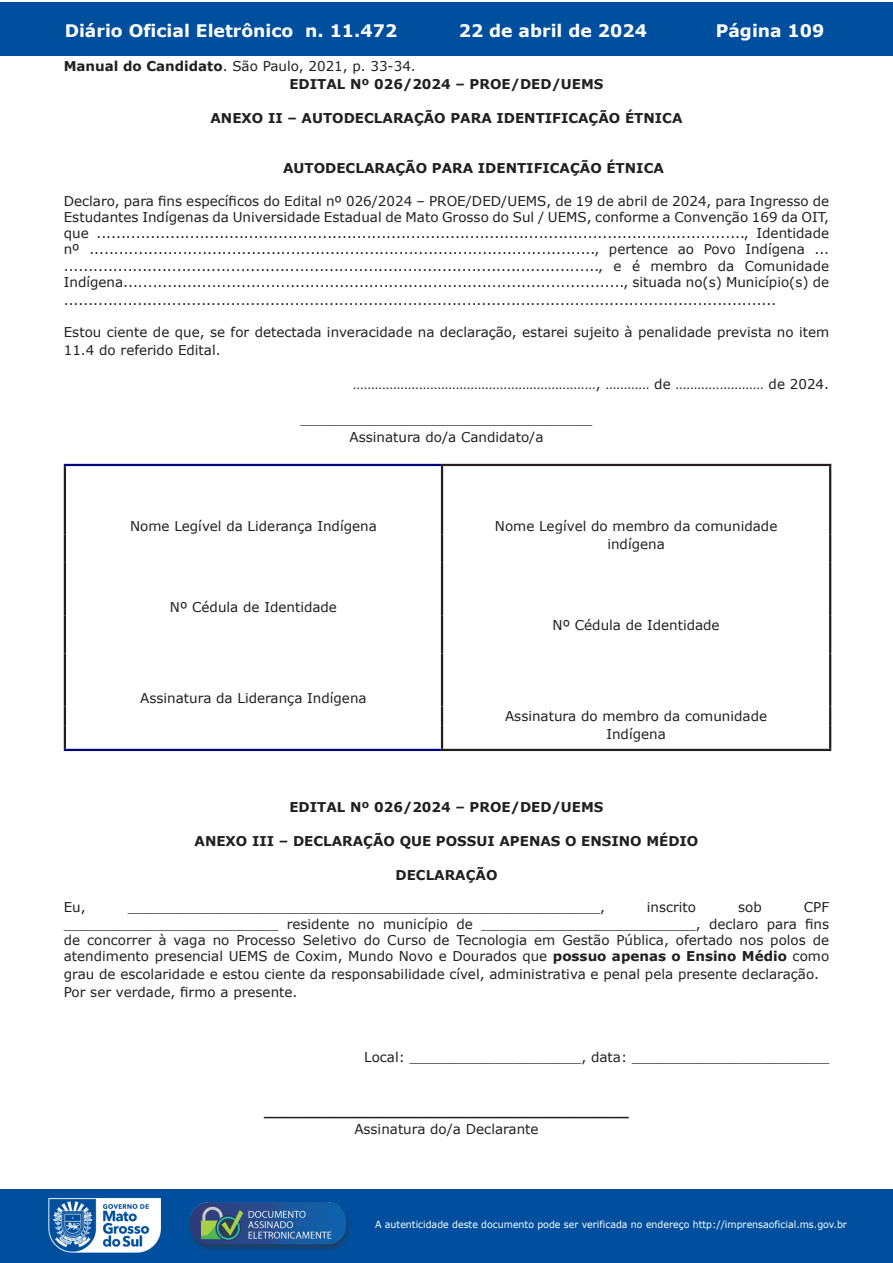
<style>
.page{position:relative;width:893px;height:1263px;background:#fff}
.page>*{position:absolute;margin:0;border:0;box-sizing:border-box;transform-origin:0 0}
.t1{font:700 17.25px "Verdana";color:#fff}
.t2{font:13.5px/16.2px "Verdana";color:#231f20;text-align:center}
.t3{font:700 13.5px/18px "Verdana";color:#231f20}
.t4{font:9.9px "Verdana";color:#fff;scale:.95 1}
.s1{font-weight:400}
.s2{font-weight:700}
</style>
<div class="page">
<div style="left:0;top:2px;width:893px;height:53px;background:#004f9f"></div>
<div style="left:1px;top:1189px;width:892px;height:74px;background:#004f9f"></div>
<img style="left:49px;top:1198px;width:111px;height:54px">
<img style="left:185px;top:1201px;width:168px;height:54px">
<hr style="left:64px;top:464px;width:377px;height:2px;background:#000080">
<hr style="left:441px;top:464px;width:390px;height:2px;background:#231f20">
<hr style="left:64px;top:749px;width:377px;height:2px;background:#000080">
<hr style="left:441px;top:749px;width:390px;height:2px;background:#231f20">
<hr style="left:64px;top:466px;width:2px;height:69px;background:#231f20">
<hr style="left:64px;top:535px;width:2px;height:28px;background:#231f20">
<hr style="left:64px;top:563px;width:2px;height:53px;background:#231f20">
<hr style="left:64px;top:616px;width:2px;height:37px;background:#231f20">
<hr style="left:64px;top:653px;width:2px;height:53px;background:#231f20">
<svg style="left:64px;top:706px;width:2px;height:19px"></svg>
<hr style="left:64px;top:725px;width:2px;height:24px;background:#231f20">
<hr style="left:441px;top:466px;width:2px;height:69px;background:#231f20">
<hr style="left:829px;top:466px;width:2px;height:69px;background:#231f20">
<hr style="left:441px;top:535px;width:2px;height:28px;background:#231f20">
<hr style="left:829px;top:535px;width:2px;height:28px;background:#231f20">
<hr style="left:441px;top:563px;width:2px;height:53px;background:#231f20">
<hr style="left:829px;top:563px;width:2px;height:53px;background:#231f20">
<hr style="left:441px;top:616px;width:2px;height:37px;background:#231f20">
<hr style="left:829px;top:616px;width:2px;height:37px;background:#231f20">
<hr style="left:441px;top:653px;width:2px;height:53px;background:#231f20">
<hr style="left:829px;top:653px;width:2px;height:53px;background:#231f20">
<svg style="left:441px;top:706px;width:2px;height:19px"></svg>
<svg style="left:829px;top:706px;width:2px;height:19px"></svg>
<hr style="left:441px;top:725px;width:2px;height:24px;background:#231f20">
<hr style="left:829px;top:725px;width:2px;height:24px;background:#231f20">
<p class="t1" style="left:65px;top:18px;width:334px">Diário Oficial Eletrônico n. 11.472</p>
<p class="t1" style="left:459px;top:18px;width:190px">22 de abril de 2024</p>
<p class="t1" style="left:716px;top:18px;width:110px">Página 109</p>
<p class="t3" style="left:289px;top:57px;width:316px;text-indent:-226px">Manual do Candidato<span class="s1">. São Paulo, 2021, p. 33-34.<br></span>EDITAL Nº 026/2024 – PROE/DED/UEMS</p>
<p class="t3" style="left:210px;top:109px;width:473px">ANEXO II – AUTODECLARAÇÃO PARA IDENTIFICAÇÃO ÉTNICA</p>
<p class="t3" style="left:283px;top:159px;width:382px">AUTODECLARAÇÃO PARA IDENTIFICAÇÃO ÉTNICA</p>
<p class="t2" style="left:64px;top:193px;width:767px;text-align:justify">Declaro, para fins específicos do Edital nº 026/2024 – PROE/DED/UEMS, de 19 de abril de 2024, para Ingresso de Estudantes Indígenas da Universidade Estadual de Mato Grosso do Sul / UEMS, conforme a Convenção 169 da OIT, que ...................................................................................................................................., Identidade nº ......................................................................................................., pertence ao Povo Indígena ... ............................................................................................................., e é membro da Comunidade Indígena......................................................................................................, situada no(s) Município(s) de</p>
<p class="t2" style="left:64px;top:292px;width:714px">.................................................................................................................................................</p>
<p class="t2" style="left:64px;top:323px;width:767px;line-height:18px;text-align:left">Estou ciente de que, se for detectada inveracidade na declaração, estarei sujeito à penalidade prevista no item<br>11.4 do referido Edital.</p>
<p class="t2" style="left:353px;top:376px;width:478px">…………………………………………………………, ………… de …………………… de 2024.</p>
<p class="t2" style="left:301px;top:409px;width:293px;line-height:18px">__________________________________<br>Assinatura do/a Candidato/a</p>
<p class="t2" style="left:130px;top:518px;width:248px">Nome Legível da Liderança Indígena</p>
<p class="t2" style="left:495px;top:517px;width:284px;line-height:18px">Nome Legível do membro da comunidade indígena</p>
<p class="t2" style="left:170px;top:599px;width:169px">Nº Cédula de Identidade</p>
<p class="t2" style="left:140px;top:689px;width:228px">Assinatura da Liderança Indígena</p>
<p class="t2" style="left:553px;top:617px;width:169px">Nº Cédula de Identidade</p>
<p class="t2" style="left:505px;top:706px;width:264px;line-height:18.8px">Assinatura do membro da comunidade<br>Indígena</p>
<p class="t3" style="left:289px;top:797px;width:316px">EDITAL Nº 026/2024 – PROE/DED/UEMS</p>
<p class="t3" style="left:195px;top:832px;width:505px">ANEXO III – DECLARAÇÃO QUE POSSUI APENAS O ENSINO MÉDIO</p>
<p class="t3" style="left:395px;top:866px;width:104px">DECLARAÇÃO</p>
<p class="t2" style="left:647px;top:899px;width:51px">inscrito</p>
<p class="t2" style="left:738px;top:899px;width:25px">sob</p>
<p class="t2" style="left:64px;top:899px;width:767px;text-align:justify;text-indent:740px">CPF _________________________ residente no município de _________________________, declaro para fins de concorrer à vaga no Processo Seletivo do Curso de Tecnologia em Gestão Pública, ofertado nos polos de atendimento presencial UEMS de Coxim, Mundo Novo e Dourados que <span class="s2">possuo apenas o Ensino Médio</span> como</p>
<p class="t2" style="left:64px;top:965px;width:757px;line-height:18px;text-align:left">grau de escolaridade e estou ciente da responsabilidade cível, administrativa e penal pela presente declaração.<br>Por ser verdade, firmo a presente.</p>
<p class="t2" style="left:64px;top:899px;width:23px">Eu,</p>
<p class="t2" style="left:128px;top:899px;width:479px">_______________________________________________________,</p>
<p class="t2" style="left:364px;top:1049px;width:467px">Local: ____________________, data: _______________________</p>
<p class="t3" style="left:264px;top:1102px;width:366px">______________________________________</p>
<p class="t2" style="left:354px;top:1121px;width:186px">Assinatura do/a Declarante</p>
<p class="t4" style="left:375px;top:1218px;width:498px">A autenticidade deste documento pode ser verificada no endereço http://imprensaoficial.ms.gov.br</p>
</div>
